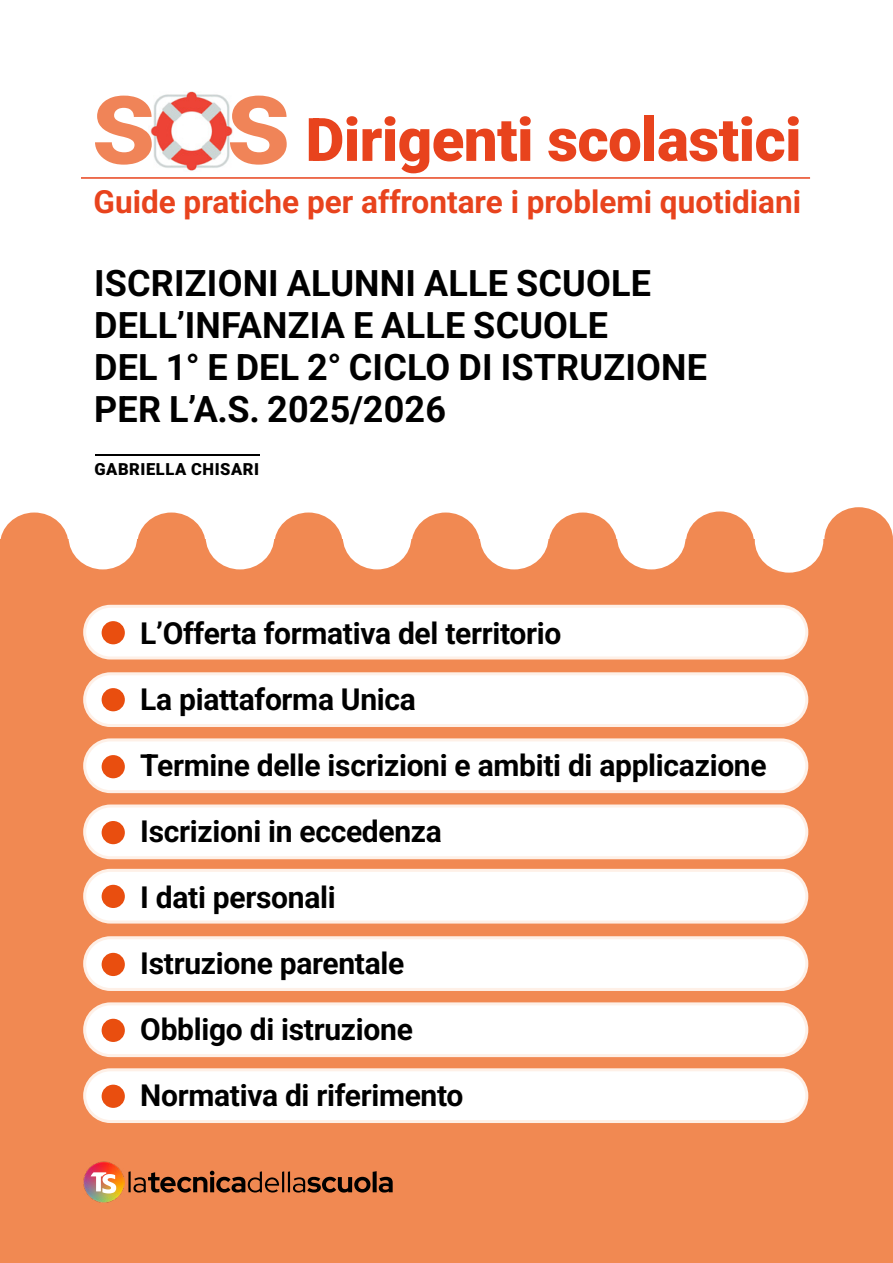
<style>
.page{position:relative;width:893px;height:1263px;background:#fff}
.page>*{position:absolute;margin:0;border:0;box-sizing:border-box;transform-origin:0 0}
.t1{font:700 126px "Roboto";color:#f08458}
.t2{font:900 60px "Roboto";letter-spacing:-.01em;color:#e8431d}
.t3{font:700 36px/42px "Roboto";letter-spacing:.005em;color:#000}
.t4{font:700 31.5px "Roboto";color:#e8431d}
.t5{font:700 30px "Roboto";letter-spacing:-.01em;color:#000}
.t6{font:900 16.5px "Roboto";letter-spacing:.035em;color:#000}
</style>
<div class="page">
<hr style="left:95px;top:454px;width:164px;height:2px;background:#000">
<img style="left:150px;top:91px;width:83px;height:80px">
<div style="left:0;top:539px;width:893px;height:724px;background:#f18952"></div>
<div style="left:85px;top:606px;width:722px;height:52px;background:#fff;border-radius:26px"></div>
<div style="left:83px;top:605px;width:725px;height:54px;border:3px solid #fef0e7;border-radius:26px"></div>
<div style="left:85px;top:674px;width:722px;height:51px;background:#fff;border-radius:26px"></div>
<div style="left:83px;top:672px;width:725px;height:55px;border:3px solid #fef0e7;border-radius:26px"></div>
<div style="left:85px;top:740px;width:722px;height:52px;background:#fff;border-radius:26px"></div>
<div style="left:83px;top:738px;width:725px;height:55px;border:3px solid #fef0e7;border-radius:26px"></div>
<div style="left:85px;top:806px;width:722px;height:52px;background:#fff;border-radius:26px"></div>
<div style="left:83px;top:804px;width:725px;height:55px;border:3px solid #fef0e7;border-radius:26px"></div>
<div style="left:85px;top:870px;width:722px;height:52px;background:#fff;border-radius:26px"></div>
<div style="left:83px;top:869px;width:725px;height:54px;border:3px solid #fef0e7;border-radius:26px"></div>
<div style="left:85px;top:938px;width:722px;height:51px;background:#fff;border-radius:26px"></div>
<div style="left:83px;top:936px;width:725px;height:55px;border:3px solid #fef0e7;border-radius:26px"></div>
<div style="left:85px;top:1004px;width:722px;height:51px;background:#fff;border-radius:26px"></div>
<div style="left:83px;top:1002px;width:725px;height:55px;border:3px solid #fef0e7;border-radius:26px"></div>
<div style="left:85px;top:1070px;width:722px;height:51px;background:#fff;border-radius:26px"></div>
<div style="left:83px;top:1068px;width:725px;height:55px;border:3px solid #fef0e7;border-radius:26px"></div>
<div style="left:103px;top:1086px;width:20px;height:20px;background:#e94e0f;border-radius:50%"></div>
<div style="left:102px;top:1085px;width:23px;height:23px;border:3px solid #e94e0f;border-radius:50%"></div>
<div style="left:103px;top:1020px;width:20px;height:20px;background:#e94e0f;border-radius:50%"></div>
<div style="left:102px;top:1019px;width:23px;height:23px;border:3px solid #e94e0f;border-radius:50%"></div>
<div style="left:103px;top:954px;width:20px;height:20px;background:#e94e0f;border-radius:50%"></div>
<div style="left:102px;top:953px;width:23px;height:23px;border:3px solid #e94e0f;border-radius:50%"></div>
<div style="left:103px;top:886px;width:20px;height:20px;background:#e94e0f;border-radius:50%"></div>
<div style="left:102px;top:885px;width:23px;height:23px;border:3px solid #e94e0f;border-radius:50%"></div>
<div style="left:103px;top:822px;width:20px;height:21px;background:#e94e0f;border-radius:50%"></div>
<div style="left:102px;top:821px;width:23px;height:23px;border:3px solid #e94e0f;border-radius:50%"></div>
<div style="left:103px;top:756px;width:20px;height:21px;background:#e94e0f;border-radius:50%"></div>
<div style="left:102px;top:755px;width:23px;height:23px;border:3px solid #e94e0f;border-radius:50%"></div>
<div style="left:103px;top:690px;width:20px;height:20px;background:#e94e0f;border-radius:50%"></div>
<div style="left:102px;top:688px;width:23px;height:23px;border:3px solid #e94e0f;border-radius:50%"></div>
<div style="left:103px;top:623px;width:20px;height:20px;background:#e94e0f;border-radius:50%"></div>
<div style="left:102px;top:621px;width:23px;height:23px;border:3px solid #e94e0f;border-radius:50%"></div>
<hr style="left:81px;top:177px;width:729px;height:2px;background:#e8431d">
<img style="left:83px;top:1161px;width:41px;height:42px">
<svg style="left:91px;top:1172px;width:25px;height:21px"></svg>
<svg style="left:128px;top:1171px;width:265px;height:21px"></svg>
<div style="left:0;top:512px;width:69px;height:65px;background:#f18952;border-radius:50%"></div>
<div style="left:69px;top:505px;width:68px;height:64px;background:#fff;border-radius:50%"></div>
<div style="left:137px;top:512px;width:69px;height:65px;background:#f18952;border-radius:50%"></div>
<div style="left:206px;top:505px;width:68px;height:64px;background:#fff;border-radius:50%"></div>
<div style="left:274px;top:512px;width:69px;height:65px;background:#f18952;border-radius:50%"></div>
<div style="left:343px;top:505px;width:68px;height:64px;background:#fff;border-radius:50%"></div>
<div style="left:411px;top:512px;width:69px;height:65px;background:#f18952;border-radius:50%"></div>
<div style="left:480px;top:505px;width:68px;height:64px;background:#fff;border-radius:50%"></div>
<div style="left:548px;top:512px;width:69px;height:65px;background:#f18952;border-radius:50%"></div>
<div style="left:617px;top:505px;width:69px;height:64px;background:#fff;border-radius:50%"></div>
<div style="left:686px;top:511px;width:68px;height:65px;background:#f18952;border-radius:50%"></div>
<div style="left:755px;top:508px;width:68px;height:65px;background:#fff;border-radius:50%"></div>
<div style="left:824px;top:507px;width:69px;height:65px;background:#f18952;border-radius:50%"></div>
<h1 class="t1" style="left:92px;top:30px;width:201px">s s</h1>
<h2 class="t2" style="left:306px;top:98px;width:498px">Dirigenti scolastici</h2>
<p class="t4" style="left:94px;top:180px;width:709px">Guide pratiche per affrontare i problemi quotidiani</p>
<p class="t3" style="left:94px;top:261px;width:614px">ISCRIZIONI ALUNNI ALLE SCUOLE<br>DELL’INFANZIA E ALLE SCUOLE<br>DEL 1° E DEL 2° CICLO DI ISTRUZIONE<br>PER L’A.S. 2025/2026</p>
<p class="t6" style="left:94px;top:457px;width:166px">GABRIELLA CHISARI</p>
<p class="t5" style="left:140px;top:613px;width:423px">L’Offerta formativa del territorio</p>
<p class="t5" style="left:140px;top:679px;width:277px">La piattaforma Unica</p>
<p class="t5" style="left:140px;top:745px;width:628px">Termine delle iscrizioni e ambiti di applicazione</p>
<p class="t5" style="left:140px;top:811px;width:303px">Iscrizioni in eccedenza</p>
<p class="t5" style="left:140px;top:877px;width:197px">I dati personali</p>
<p class="t5" style="left:140px;top:943px;width:266px">Istruzione parentale</p>
<p class="t5" style="left:140px;top:1009px;width:274px">Obbligo di istruzione</p>
<p class="t5" style="left:140px;top:1075px;width:325px">Normativa di riferimento</p>
</div>
